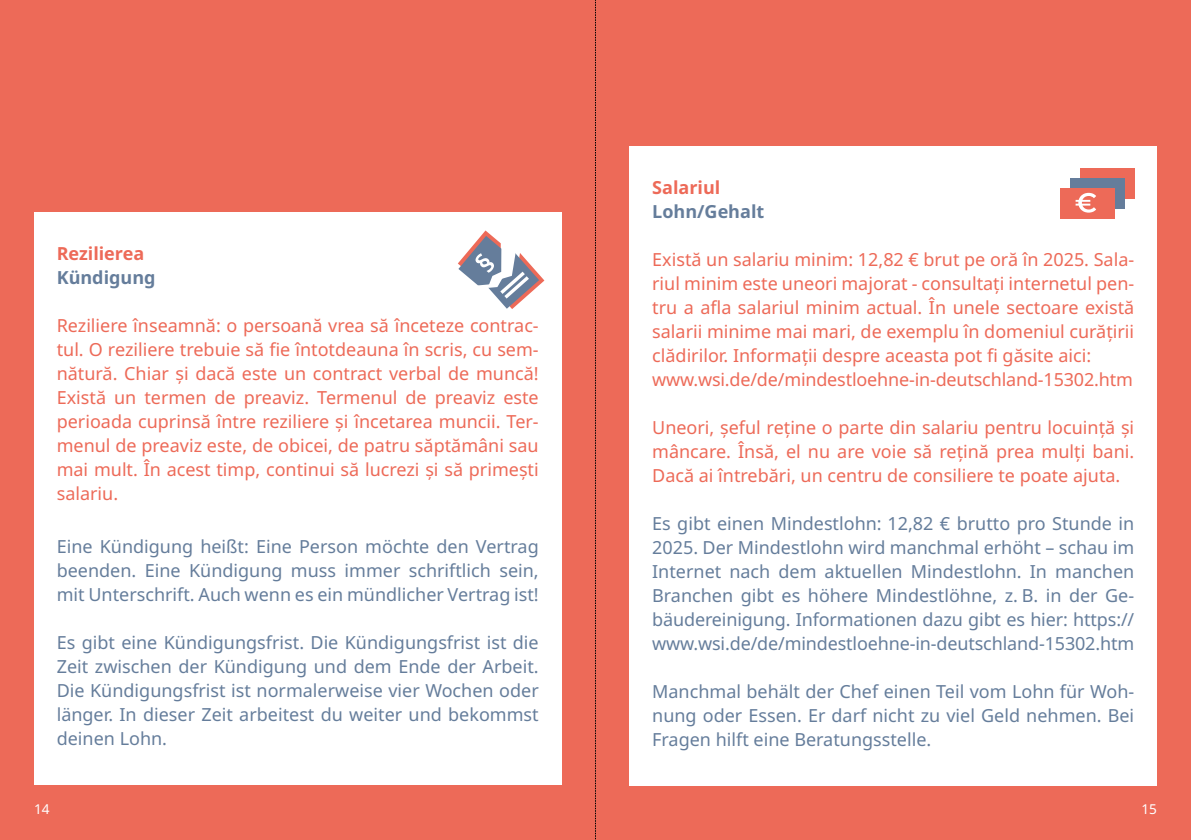
<style>
.page{position:relative;width:1191px;height:840px;background:#fff}
.page>*{position:absolute;margin:0;border:0;box-sizing:border-box;transform-origin:0 0}
.t1{font:18px/24px "Noto Sans";color:#ed6a58;text-align:justify}
.t2{font:18px/24px "Noto Sans";color:#657d9b;text-align:justify}
.t3{font:700 18px "Noto Sans";color:#657d9b}
.t4{font:700 18px "Noto Sans";color:#ed6a58}
.t5{font:13.6px "Noto Sans";color:#fff}
</style>
<div class="page">
<div style="left:0;top:0;width:1191px;height:839px;background:#ed6a58"></div>
<div style="left:629px;top:146px;width:528px;height:639px;background:#fff"></div>
<div style="left:34px;top:212px;width:527px;height:572px;background:#fff"></div>
<div style="left:1080px;top:168px;width:54px;height:31px;background:#ed6a58"></div>
<div style="left:1070px;top:178px;width:54px;height:30px;background:#657d9b"></div>
<div style="left:1060px;top:188px;width:54px;height:30px;background:#ed6a58"></div>
<svg style="left:1075px;top:193px;width:21px;height:19px"></svg>
<svg style="left:458px;top:230px;width:86px;height:79px"></svg>
<svg style="left:595px;top:0;width:1px;height:839px"></svg>
<p class="t4" style="left:57px;top:243px;width:89px">Rezilierea</p>
<p class="t3" style="left:57px;top:267px;width:100px">Kündigung</p>
<p class="t1" style="left:57px;top:314px;width:483px">Reziliere înseamnă: o persoană vrea să înceteze contrac&shy;tul. O reziliere trebuie să fie întotdeauna în scris, cu sem&shy;nătură. Chiar și dacă este un contract verbal de muncă!<br>Există un termen de preaviz. Termenul de preaviz este perioada cuprinsă între reziliere și încetarea muncii. Ter&shy;menul de preaviz este, de obicei, de patru săptămâni sau mai mult. În acest timp, continui să lucrezi și să primești salariu.</p>
<p class="t2" style="left:57px;top:534px;width:483px">Eine Kündigung heißt: Eine Person möchte den Vertrag beenden. Eine Kündigung muss immer schriftlich sein, mit Unterschrift. Auch wenn es ein mündlicher Vertrag ist!</p>
<p class="t2" style="left:57px;top:630px;width:483px">Es gibt eine Kündigungsfrist. Die Kündigungsfrist ist die Zeit zwischen der Kündigung und dem Ende der Arbeit.<br>Die Kündigungsfrist ist normalerweise vier Wochen oder länger. In dieser Zeit arbeitest du weiter und bekommst deinen Lohn.</p>
<p class="t4" style="left:652px;top:177px;width:70px">Salariul</p>
<p class="t3" style="left:652px;top:201px;width:114px">Lohn/Gehalt</p>
<p class="t1" style="left:652px;top:247px;width:483px;text-align:left">Există un salariu minim: 12,82 € brut pe oră în 2025. Sala&shy;riul minim este uneori majorat - consultați internetul pen&shy;tru a afla salariul minim actual. În unele sectoare există salarii minime mai mari, de exemplu în domeniul curățirii clădirilor. Informații despre aceasta pot fi găsite aici: www.wsi.de/de/mindestloehne-in-deutschland-15302.htm</p>
<p class="t1" style="left:652px;top:415px;width:483px">Uneori, șeful reține o parte din salariu pentru locuință și mâncare. Însă, el nu are voie să rețină prea mulți bani.<br>Dacă ai întrebări, un centru de consiliere te poate ajuta.</p>
<p class="t2" style="left:652px;top:511px;width:483px">Es gibt einen Mindestlohn: 12,82 € brutto pro Stunde in 2025. Der Mindestlohn wird manchmal erhöht – schau im Internet nach dem aktuellen Mindestlohn. In manchen Branchen gibt es höhere Mindestlöhne, z. B. in der Ge&shy;bäudereinigung. Informationen dazu gibt es hier: https:// www.wsi.de/de/mindestloehne-in-deutschland-15302.htm</p>
<p class="t2" style="left:652px;top:679px;width:483px">Manchmal behält der Chef einen Teil vom Lohn für Woh&shy;nung oder Essen. Er darf nicht zu viel Geld nehmen. Bei Fragen hilft eine Beratungsstelle.</p>
<p class="t5" style="left:34px;top:801px;width:17px">14</p>
<p class="t5" style="left:1141px;top:801px;width:17px">15</p>
</div>
